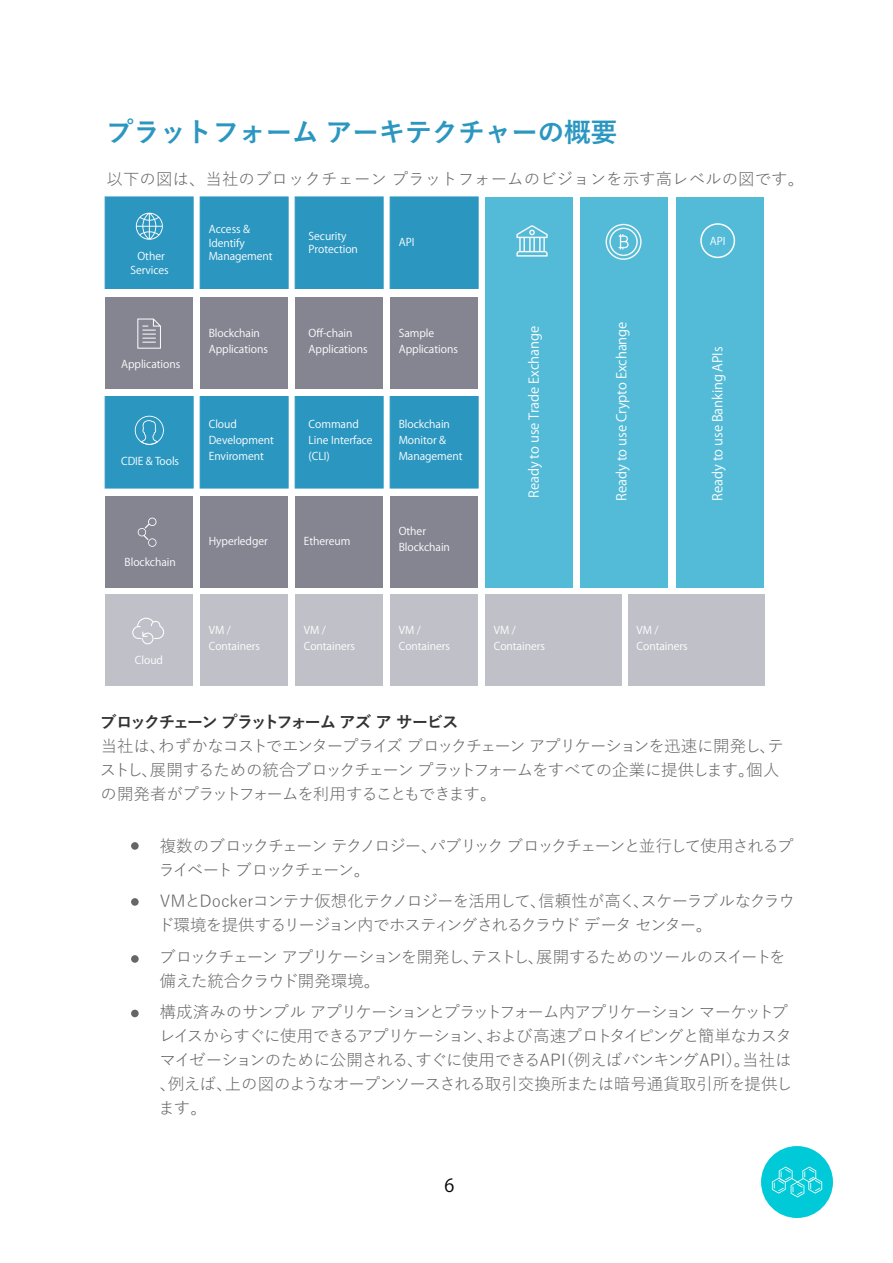
<style>
.page{position:relative;width:893px;height:1263px;background:#fff}
.page>*{position:absolute;margin:0;border:0;box-sizing:border-box;transform-origin:0 0}
.t1{font:700 27px "Yu Gothic";letter-spacing:-.02em;color:#2b97c1}
.t2{font:18px "Koz Go Pr 6 N";color:#000}
.t3{font:16.5px/24px "Yu Gothic";letter-spacing:-.065em;color:#666}
.t4{font:16.5px/24px "Yu Gothic";letter-spacing:-.105em;color:#666}
.t5{font:16.5px "Yu Gothic";color:#666}
.t6{font:700 16.5px "Yu Gothic";letter-spacing:-.13em;color:#333}
.t7{font:13.35px "Koz Go Pr 6 N";letter-spacing:-.005em;color:#fff}
.t8{font:10.65px/16px "Koz Go Pr 6 N";letter-spacing:-.005em;color:#fff}
</style>
<div class="page">
<div style="left:761px;top:1146px;width:72px;height:72px;background:#00cad8;border-radius:50%"></div>
<svg style="left:772px;top:1166px;width:50px;height:31px"></svg>
<div style="left:105px;top:197px;width:88px;height:92px;background:#2b97c1"></div>
<div style="left:200px;top:197px;width:88px;height:92px;background:#2b97c1"></div>
<div style="left:295px;top:197px;width:88px;height:92px;background:#2b97c1"></div>
<div style="left:390px;top:197px;width:88px;height:92px;background:#2b97c1"></div>
<div style="left:105px;top:297px;width:88px;height:92px;background:#858592"></div>
<div style="left:200px;top:297px;width:88px;height:92px;background:#858592"></div>
<div style="left:295px;top:297px;width:88px;height:92px;background:#858592"></div>
<div style="left:390px;top:297px;width:88px;height:92px;background:#858592"></div>
<div style="left:105px;top:396px;width:88px;height:92px;background:#2b97c1"></div>
<div style="left:200px;top:396px;width:88px;height:92px;background:#2b97c1"></div>
<div style="left:295px;top:396px;width:88px;height:92px;background:#2b97c1"></div>
<div style="left:390px;top:396px;width:88px;height:92px;background:#2b97c1"></div>
<div style="left:105px;top:496px;width:88px;height:91px;background:#858592"></div>
<div style="left:200px;top:496px;width:88px;height:91px;background:#858592"></div>
<div style="left:295px;top:496px;width:88px;height:91px;background:#858592"></div>
<div style="left:390px;top:496px;width:88px;height:91px;background:#858592"></div>
<div style="left:105px;top:595px;width:88px;height:91px;background:#c0c0c9"></div>
<div style="left:200px;top:595px;width:88px;height:91px;background:#c0c0c9"></div>
<div style="left:295px;top:595px;width:88px;height:91px;background:#c0c0c9"></div>
<div style="left:390px;top:595px;width:88px;height:91px;background:#c0c0c9"></div>
<div style="left:485px;top:595px;width:136px;height:91px;background:#c0c0c9"></div>
<div style="left:628px;top:595px;width:136px;height:91px;background:#c0c0c9"></div>
<div style="left:485px;top:197px;width:88px;height:390px;background:#53bbd7"></div>
<div style="left:580px;top:197px;width:88px;height:390px;background:#53bbd7"></div>
<svg style="left:137px;top:318px;width:24px;height:31px"></svg>
<svg style="left:606px;top:224px;width:36px;height:36px"></svg>
<div style="left:676px;top:197px;width:88px;height:390px;background:#53bbd7"></div>
<svg style="left:516px;top:225px;width:32px;height:32px"></svg>
<svg style="left:135px;top:416px;width:29px;height:29px"></svg>
<svg style="left:132px;top:618px;width:32px;height:26px"></svg>
<svg style="left:138px;top:518px;width:18px;height:29px"></svg>
<svg style="left:136px;top:213px;width:27px;height:27px"></svg>
<div style="left:700px;top:223px;width:35px;height:35px;border:2px solid #fff;border-radius:50%"></div>
<div style="left:131px;top:842px;width:8px;height:8px;background:#666;border-radius:50%"></div>
<div style="left:131px;top:898px;width:8px;height:8px;background:#666;border-radius:50%"></div>
<div style="left:131px;top:955px;width:8px;height:8px;background:#666;border-radius:50%"></div>
<div style="left:131px;top:1010px;width:8px;height:7px;background:#666;border-radius:50%"></div>
<h1 class="t1" style="left:107px;top:117px;width:512px">プラットフォーム アーキテクチャーの概要</h1>
<p class="t5" style="left:107px;top:164px;width:699px">以下の図は、当社のブロックチェーン プラットフォームのビジョンを示す高レベルの図です。</p>
<p class="t8" style="left:130px;top:250px;width:40px;line-height:13.4px;text-align:center">Other<br>Services</p>
<p class="t8" style="left:121px;top:356px;width:61px">Applications</p>
<p class="t8" style="left:121px;top:453px;width:59px">CDIE &amp; Tools</p>
<p class="t8" style="left:125px;top:555px;width:53px">Blockchain</p>
<p class="t8" style="left:135px;top:653px;width:30px">Cloud</p>
<p class="t8" style="left:209px;top:223px;width:65px;line-height:13.4px">Access &amp;<br>Identify<br>Management</p>
<p class="t8" style="left:309px;top:230px;width:51px;line-height:13.4px">Security<br>Protection</p>
<p class="t8" style="left:209px;top:325px;width:61px">Blockchain<br>Applications</p>
<p class="t8" style="left:209px;top:417px;width:67px">Cloud<br>Development<br>Enviroment</p>
<p class="t8" style="left:309px;top:325px;width:61px">Off-chain<br>Applications</p>
<p class="t8" style="left:309px;top:417px;width:66px">Command<br>Line Interface (CLI)</p>
<p class="t8" style="left:209px;top:533px;width:61px">Hyperledger</p>
<p class="t8" style="left:304px;top:533px;width:48px">Ethereum</p>
<p class="t8" style="left:399px;top:234px;width:17px">API</p>
<p class="t8" style="left:399px;top:325px;width:61px">Sample<br>Applications</p>
<p class="t8" style="left:399px;top:417px;width:65px">Blockchain<br>Monitor &amp;<br>Management</p>
<p class="t8" style="left:399px;top:523px;width:53px">Other<br>Blockchain</p>
<p class="t7" style="left:526px;top:498px;width:173px;rotate:-90deg">Ready to use Trade Exchange</p>
<p class="t7" style="left:614px;top:501px;width:181px;rotate:-90deg">Ready to use Crypto Exchange</p>
<p class="t8" style="left:710px;top:233px;width:17px">API</p>
<p class="t7" style="left:710px;top:501px;width:156px;rotate:-90deg">Ready to use Banking APIs</p>
<p class="t8" style="left:209px;top:623px;width:53px">VM /<br>Containers</p>
<p class="t8" style="left:304px;top:623px;width:53px">VM /<br>Containers</p>
<p class="t8" style="left:399px;top:623px;width:53px">VM /<br>Containers</p>
<p class="t8" style="left:494px;top:623px;width:53px">VM /<br>Containers</p>
<p class="t8" style="left:637px;top:623px;width:53px">VM /<br>Containers</p>
<p class="t6" style="left:100px;top:712px;width:360px">ブロックチェーン プラットフォーム アズ ア サービス</p>
<p class="t3" style="left:100px;top:732px;width:686px">当社は、わずかなコストでエンタープライズ ブロックチェーン アプリケーションを迅速に開発し、テストし、展開するための統合ブロックチェーン プラットフォームをすべての企業に提供します。個人の開発者がプラットフォームを利用することもできます。</p>
<p class="t4" style="left:159px;top:832px;width:637px">複数のブロックチェーン テクノロジー、パブリック ブロックチェーンと並行して使用されるプライベート ブロックチェーン。</p>
<p class="t3" style="left:158px;top:887px;width:638px">VMとDockerコンテナ仮想化テクノロジーを活用して、信頼性が高く、スケーラブルなクラウド環境を提供するリージョン内でホスティングされるクラウド データ センター。</p>
<p class="t3" style="left:159px;top:943px;width:628px">ブロックチェーン アプリケーションを開発し、テストし、展開するためのツールのスイートを備えた統合クラウド開発環境。</p>
<p class="t3" style="left:159px;top:998px;width:635px">構成済みのサンプル アプリケーションとプラットフォーム内アプリケーション マーケットプレイスからすぐに使用できるアプリケーション、および高速プロトタイピングと簡単なカスタマイゼーションのために公開される、すぐに使用できるAPI（例えばバンキングAPI）。当社は、例えば、上の図のようなオープンソースされる取引交換所または暗号通貨取引所を提供します。</p>
<p class="t2" style="left:445px;top:1176px;width:11px">6</p>
</div>
